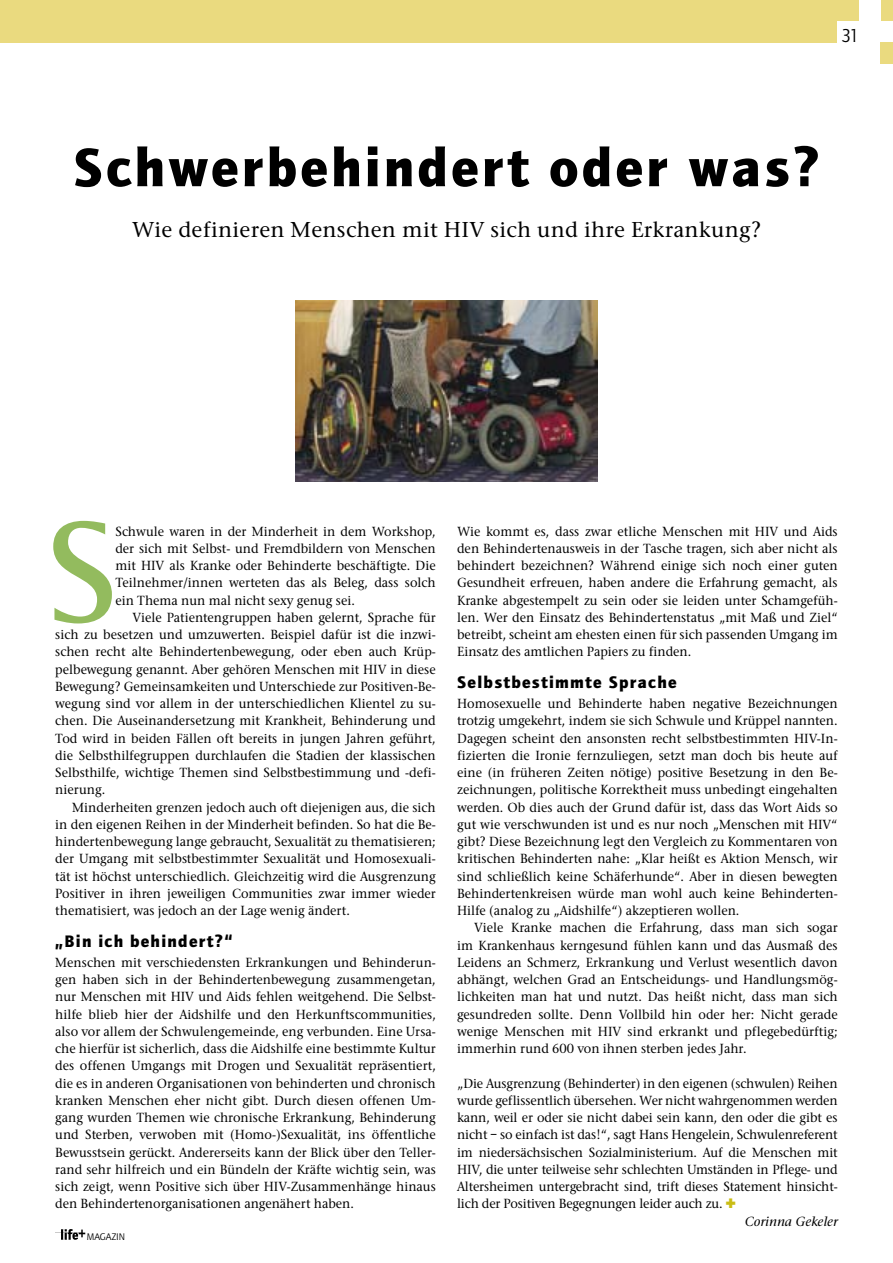
<style>
.page{position:relative;width:893px;height:1263px;background:#fff}
.page>*{position:absolute;margin:0;border:0;box-sizing:border-box;transform-origin:0 0}
.t1{font:700 147.6px "AT Rotis Semi Serif";color:#93bb5e;scale:.91 1}
.t2{font:900 55.5px "Quay Sans";letter-spacing:.06em;color:#000}
.t3{font:500 22.5px "Stone Serif";letter-spacing:.01em;color:#000}
.t4{font:19.2px "Quay Sans";color:#000;scale:.95 1}
.t5{font:900 17.25px "Quay Sans";letter-spacing:.075em;color:#000}
.t6{font:500 13.8px/17.2px "Stone Serif";letter-spacing:-.01em;color:#000;text-align:justify;scale:.95 1}
.t7{font:italic 500 13.8px "Stone Serif";color:#000}
.t8{font:9.9px "Quay Sans";color:#000}
.s1{color:#cabd15}
</style>
<div class="page">
<img style="left:55px;top:1229px;width:31px;height:11px">
<img style="left:296px;top:300px;width:301px;height:182px">
<div style="left:0;top:0;width:893px;height:43px;background:#eada7f"></div>
<div style="left:838px;top:21px;width:55px;height:22px;background:#fff"></div>
<div style="left:859px;top:0;width:21px;height:64px;background:#fff"></div>
<div style="left:880px;top:43px;width:13px;height:21px;background:#eada7f"></div>
<h3 class="t4" style="left:842px;top:25px;width:20px">31</h3>
<h2 class="t2" style="left:73px;top:135px;width:748px">Schwerbehindert oder was?</h2>
<h3 class="t3" style="left:132px;top:217px;width:631px">Wie definieren Menschen mit HIV sich und ihre Erkrankung?</h3>
<h1 class="t1" style="left:48px;top:484px;width:76px">S</h1>
<p class="t6" style="left:115px;top:522px;width:339px">Schwule waren in der Minderheit in dem Workshop, der sich mit Selbst- und Fremdbildern von Menschen mit HIV als Kranke oder Behinderte beschäftigte. Die Teilnehmer/innen werteten das als Beleg, dass solch ein Thema nun mal nicht sexy genug sei.</p>
<p class="t6" style="left:55px;top:609px;width:402px;text-indent:77px">Viele Patientengruppen haben gelernt, Sprache für sich zu besetzen und umzuwerten. Beispiel dafür ist die inzwi&shy;schen recht alte Behindertenbewegung, oder eben auch Krüp&shy;pelbewegung genannt. Aber gehören Menschen mit HIV in diese Bewegung? Gemeinsamkeiten und Unterschiede zur Positiven-Be&shy;wegung sind vor allem in der unterschiedlichen Klientel zu su&shy;chen. Die Auseinandersetzung mit Krankheit, Behinderung und Tod wird in beiden Fällen oft bereits in jungen Jahren geführt, die Selbsthilfegruppen durchlaufen die Stadien der klassischen Selbsthilfe, wichtige Themen sind Selbstbestimmung und -defi&shy;nierung.</p>
<p class="t6" style="left:55px;top:798px;width:402px;text-indent:17px">Minderheiten grenzen jedoch auch oft diejenigen aus, die sich in den eigenen Reihen in der Minderheit befinden. So hat die Be&shy;hindertenbewegung lange gebraucht, Sexualität zu thematisieren; der Umgang mit selbstbestimmter Sexualität und Homosexuali&shy;tät ist höchst unterschiedlich. Gleichzeitig wird die Ausgrenzung Positiver in ihren jeweiligen Communities zwar immer wieder thematisiert, was jedoch an der Lage wenig ändert.</p>
<p class="t5" style="left:55px;top:931px;width:179px">„Bin ich behindert?“</p>
<p class="t6" style="left:55px;top:954px;width:402px">Menschen mit verschiedensten Erkrankungen und Behinderun&shy;gen haben sich in der Behindertenbewegung zusammengetan, nur Menschen mit HIV und Aids fehlen weitgehend. Die Selbst&shy;hilfe blieb hier der Aidshilfe und den Herkunftscommunities, also vor allem der Schwulengemeinde, eng verbunden. Eine Ursa&shy;che hierfür ist sicherlich, dass die Aidshilfe eine bestimmte Kultur des offenen Umgangs mit Drogen und Sexualität repräsentiert, die es in anderen Organisationen von behinderten und chronisch kranken Menschen eher nicht gibt. Durch diesen offenen Um&shy;gang wurden Themen wie chronische Erkrankung, Behinderung und Sterben, verwoben mit (Homo-)Sexualität, ins öffentliche Bewusstsein gerückt. Andererseits kann der Blick über den Teller&shy;rand sehr hilfreich und ein Bündeln der Kräfte wichtig sein, was sich zeigt, wenn Positive sich über HIV-Zusammenhänge hinaus den Behindertenorganisationen angenähert haben.</p>
<p class="t8" style="left:87px;top:1231px;width:40px">MAGAZIN</p>
<p class="t6" style="left:457px;top:522px;width:402px">Wie kommt es, dass zwar etliche Menschen mit HIV und Aids den Behindertenausweis in der Tasche tragen, sich aber nicht als behindert bezeichnen? Während einige sich noch einer guten Gesundheit erfreuen, haben andere die Erfahrung gemacht, als Kranke abgestempelt zu sein oder sie leiden unter Schamgefüh&shy;len. Wer den Einsatz des Behindertenstatus „mit Maß und Ziel“ betreibt, scheint am ehesten einen für sich passenden Umgang im Einsatz des amtlichen Papiers zu finden.</p>
<p class="t5" style="left:457px;top:672px;width:221px">Selbstbestimmte Sprache</p>
<p class="t6" style="left:457px;top:695px;width:402px">Homosexuelle und Behinderte haben negative Bezeichnungen trotzig umgekehrt, indem sie sich Schwule und Krüppel nannten.<br>Dagegen scheint den ansonsten recht selbstbestimmten HIV-In&shy;fizierten die Ironie fernzuliegen, setzt man doch bis heute auf eine (in früheren Zeiten nötige) positive Besetzung in den Be&shy;zeichnungen, politische Korrektheit muss unbedingt eingehalten werden. Ob dies auch der Grund dafür ist, dass das Wort Aids so gut wie verschwunden ist und es nur noch „Menschen mit HIV“ gibt? Diese Bezeichnung legt den Vergleich zu Kommentaren von kritischen Behinderten nahe: „Klar heißt es Aktion Mensch, wir sind schließlich keine Schäferhunde“. Aber in diesen bewegten Behindertenkreisen würde man wohl auch keine Behinderten-Hilfe (analog zu „Aidshilfe“) akzeptieren wollen.</p>
<p class="t6" style="left:457px;top:919px;width:402px;text-indent:17px">Viele Kranke machen die Erfahrung, dass man sich sogar im Krankenhaus kerngesund fühlen kann und das Ausmaß des Leidens an Schmerz, Erkrankung und Verlust wesentlich davon abhängt, welchen Grad an Entscheidungs- und Handlungsmög&shy;lichkeiten man hat und nutzt. Das heißt nicht, dass man sich gesundreden sollte. Denn Vollbild hin oder her: Nicht gerade wenige Menschen mit HIV sind erkrankt und pflegebedürftig; immerhin rund 600 von ihnen sterben jedes Jahr.</p>
<p class="t6" style="left:457px;top:1074px;width:402px">„Die Ausgrenzung (Behinderter) in den eigenen (schwulen) Reihen</p>
<p class="t6" style="left:457px;top:1092px;width:402px">wurde geflissentlich übersehen. Wer nicht wahrgenommen werden</p>
<p class="t6" style="left:457px;top:1109px;width:402px">kann, weil er oder sie nicht dabei sein kann, den oder die gibt es</p>
<p class="t6" style="left:457px;top:1126px;width:402px">nicht – so einfach ist das!“, sagt Hans Hengelein, Schwulenreferent</p>
<p class="t6" style="left:457px;top:1143px;width:402px">im niedersächsischen Sozialministerium. Auf die Menschen mit</p>
<p class="t6" style="left:457px;top:1161px;width:402px">HIV, die unter teilweise sehr schlechten Umständen in Pflege- und</p>
<p class="t6" style="left:457px;top:1178px;width:402px">Altersheimen untergebracht sind, trift dieses Statement hinsicht-</p>
<p class="t6" style="left:457px;top:1195px;width:295px">lich der Positiven Begegnungen leider auch zu. <span class="s1">✚</span></p>
<p class="t7" style="left:745px;top:1213px;width:94px">Corinna Gekeler</p>
</div>
